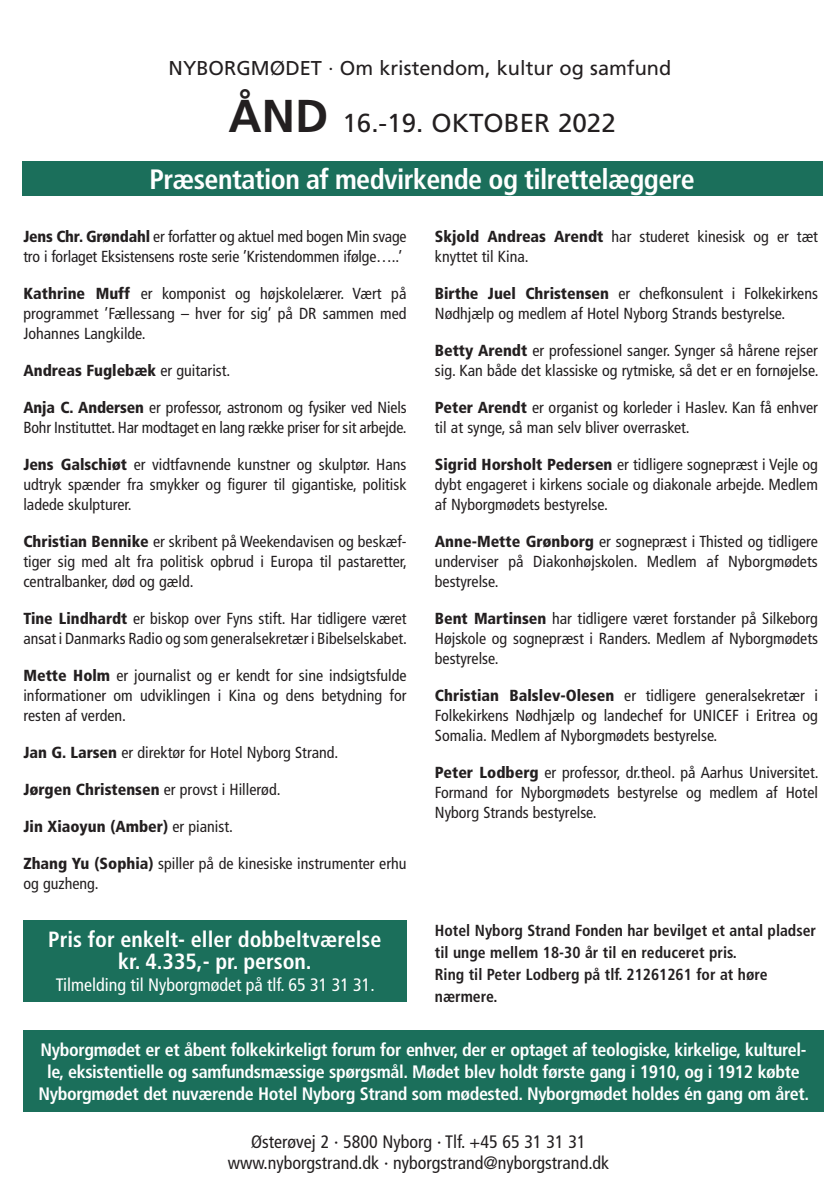
<style>
.page{position:relative;width:840px;height:1191px;background:#fff}
.page>*{position:absolute;margin:0;border:0;box-sizing:border-box;transform-origin:0 0}
.t1{font:700 condensed 28px "Frutiger LT Std";letter-spacing:-.02em;color:#fff}
.Normal{font:26px "Frutiger LT Std";color:#231f20}
.t2{font:700 condensed 22px/22px "Frutiger LT Std";color:#fff;text-align:center}
.Normal-2{font:20px "Frutiger LT Std";color:#231f20}
.Normal-3{font:700 condensed 18px/22px "Frutiger LT Std";letter-spacing:-.02em;color:#fff;text-align:center}
.Normal-4{font:condensed 18px/21.6px "Frutiger LT Std";color:#231f20;text-align:center}
.t3{font:condensed 18px "Frutiger LT Std";color:#fff}
.Normal-5{font:condensed 16px/20px "Frutiger LT Std";color:#231f20;text-align:justify}
.Normal-6{font:700 condensed 16px/22px "Frutiger LT Std";color:#231f20}
.Normal-7{font:900 condensed 16px "Frutiger LT Std";color:#231f20}
.s1{font-weight:700;font-size:46px}
.s2{font-weight:900}
.s3{font-weight:400}
</style>
<div class="page">
<div style="left:23px;top:1030px;width:800px;height:82px;background:#1b6f5b"></div>
<div style="left:22px;top:161px;width:799px;height:34px;background:#1b6f5b"></div>
<div style="left:23px;top:920px;width:383px;height:82px;background:#1b6f5b"></div>
<p class="Normal-2" style="left:168px;top:57px;width:504px">NYBORGMØDET · Om kristendom, kultur og samfund</p>
<p class="Normal" style="left:228px;top:108px;width:388px"><span class="s1">ÅND</span> 16.-19. OKTOBER 2022</p>
<p class="t1" style="left:149px;top:162px;width:546px">Præsentation af medvirkende og tilrettelæggere</p>
<p class="Normal-5" style="left:23px;top:226px;width:384px"><span class="s2">Jens Chr. Grøndahl</span> er forfatter og aktuel med bogen Min svage tro i forlaget Eksistensens roste serie ’Kristendommen ifølge…..’</p>
<p class="Normal-5" style="left:23px;top:283px;width:384px"><span class="s2">Kathrine Muff</span> er komponist og højskolelærer. Vært på programmet ’Fællessang – hver for sig’ på DR sammen med Johannes Langkilde.</p>
<p class="Normal-7" style="left:23px;top:360px;width:208px">Andreas Fuglebæk <span class="s3">er guitarist.</span></p>
<p class="Normal-5" style="left:23px;top:397px;width:384px"><span class="s2">Anja C. Andersen</span> er professor, astronom og fysiker ved Niels<br>Bohr Instituttet. Har modtaget en lang række priser for sit arbejde.</p>
<p class="Normal-5" style="left:23px;top:454px;width:384px"><span class="s2">Jens Galschiøt</span> er vidtfavnende kunstner og skulptør. Hans udtryk spænder fra smykker og figurer til gigantiske, politisk ladede skulpturer.</p>
<p class="Normal-5" style="left:23px;top:531px;width:385px"><span class="s2">Christian Bennike</span> er skribent på Weekendavisen og beskæf&shy;tiger sig med alt fra politisk opbrud i Europa til pastaretter, centralbanker, død og gæld.</p>
<p class="Normal-5" style="left:23px;top:608px;width:385px"><span class="s2">Tine Lindhardt</span> er biskop over Fyns stift. Har tidligere været ansat i Danmarks Radio og som generalsekretær i Bibelselskabet.</p>
<p class="Normal-5" style="left:23px;top:665px;width:384px"><span class="s2">Mette Holm</span> er journalist og er kendt for sine indsigtsfulde informationer om udviklingen i Kina og dens betydning for resten af verden.</p>
<p class="Normal-5" style="left:23px;top:742px;width:316px"><span class="s2">Jan G. Larsen</span> er direktør for Hotel Nyborg Strand.</p>
<p class="Normal-5" style="left:23px;top:779px;width:258px"><span class="s2">Jørgen Christensen</span> er provst i Hillerød.</p>
<p class="Normal-7" style="left:23px;top:817px;width:211px">Jin Xiaoyun (Amber) <span class="s3">er pianist.</span></p>
<p class="Normal-5" style="left:23px;top:853px;width:384px"><span class="s2">Zhang Yu (Sophia)</span> spiller på de kinesiske instrumenter erhu og guzheng.</p>
<p class="t2" style="left:48px;top:928px;width:334px">Pris for enkelt- eller dobbeltværelse kr. 4.335,- pr. person.</p>
<p class="t3" style="left:56px;top:974px;width:320px">Tilmelding til Nyborgmødet på tlf. 65 31 31 31.</p>
<p class="Normal-5" style="left:434px;top:226px;width:384px"><span class="s2">Skjold Andreas Arendt</span> har studeret kinesisk og er tæt knyttet til Kina.</p>
<p class="Normal-5" style="left:434px;top:283px;width:384px"><span class="s2">Birthe Juel Christensen</span> er chefkonsulent i Folkekirkens<br>Nødhjælp og medlem af Hotel Nyborg Strands bestyrelse.</p>
<p class="Normal-5" style="left:434px;top:340px;width:385px"><span class="s2">Betty Arendt</span> er professionel sanger. Synger så hårene rejser sig. Kan både det klassiske og rytmiske, så det er en fornøjelse.</p>
<p class="Normal-5" style="left:434px;top:397px;width:384px"><span class="s2">Peter Arendt</span> er organist og korleder i Haslev. Kan få enhver til at synge, så man selv bliver overrasket.</p>
<p class="Normal-5" style="left:434px;top:454px;width:384px"><span class="s2">Sigrid Horsholt Pedersen</span> er tidligere sognepræst i Vejle og dybt engageret i kirkens sociale og diakonale arbejde. Medlem af Nyborgmødets bestyrelse.</p>
<p class="Normal-5" style="left:434px;top:531px;width:384px"><span class="s2">Anne-Mette Grønborg</span> er sognepræst i Thisted og tidligere underviser på Diakonhøjskolen. Medlem af Nyborgmødets bestyrelse.</p>
<p class="Normal-5" style="left:434px;top:608px;width:384px"><span class="s2">Bent Martinsen</span> har tidligere været forstander på Silkeborg Højskole og sognepræst i Randers. Medlem af Nyborgmødets bestyrelse.</p>
<p class="Normal-5" style="left:434px;top:685px;width:384px"><span class="s2">Christian Balslev-Olesen</span> er tidligere generalsekretær i Folkekirkens Nødhjælp og landechef for UNICEF i Eritrea og Somalia. Medlem af Nyborgmødets bestyrelse.</p>
<p class="Normal-5" style="left:434px;top:762px;width:385px"><span class="s2">Peter Lodberg</span> er professor, dr.theol. på Aarhus Universitet.<br>Formand for Nyborgmødets bestyrelse og medlem af Hotel Nyborg Strands bestyrelse.</p>
<p class="Normal-6" style="left:434px;top:919px;width:382px">Hotel Nyborg Strand Fonden har bevilget et antal pladser til unge mellem 18-30 år til en reduceret pris.<br>Ring til Peter Lodberg på tlf. 21261261 for at høre nærmere.</p>
<p class="Normal-3" style="left:39px;top:1039px;width:771px">Nyborgmødet er et åbent folkekirkeligt forum for enhver, der er optaget af teologiske, kirkelige, kulturel&shy;le, eksistentielle og samfundsmæssige spørgsmål. Mødet blev holdt første gang i 1910, og i 1912 købte<br>Nyborgmødet det nuværende Hotel Nyborg Strand som mødested. Nyborgmødet holdes én gang om året.</p>
<p class="Normal-4" style="left:228px;top:1130px;width:383px">Østerøvej 2 · 5800 Nyborg · Tlf. +45 65 31 31 31 www.nyborgstrand.dk · nyborgstrand@nyborgstrand.dk</p>
</div>
